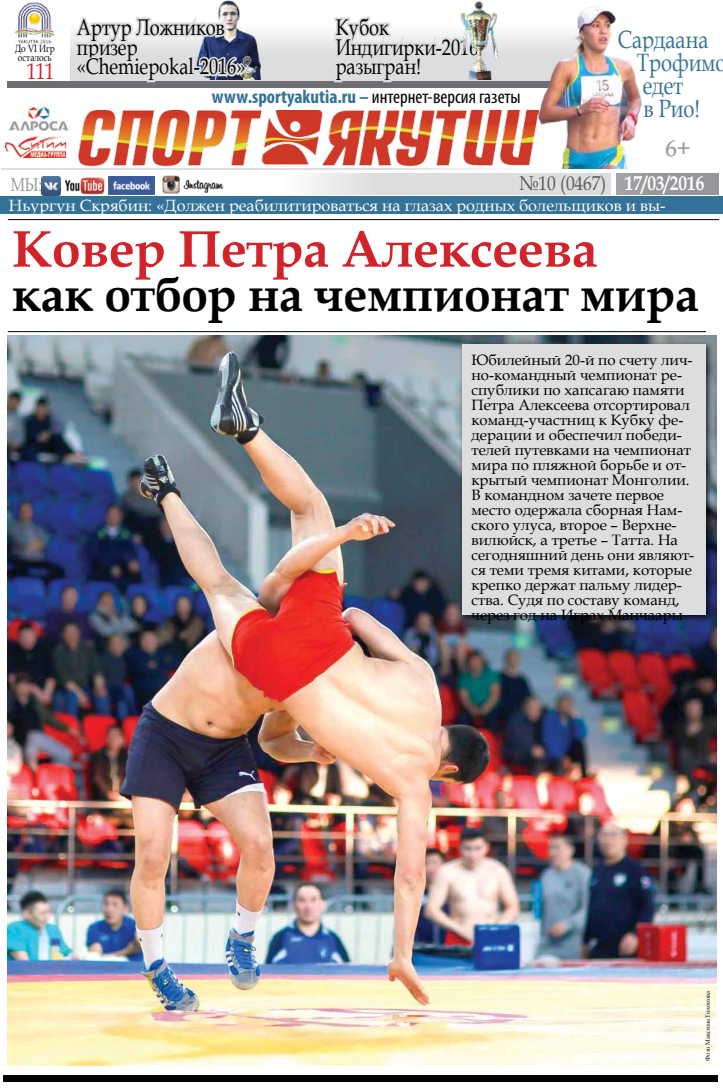
<style>
.page{position:relative;width:723px;height:1092px;background:#fff}
.page>*{position:absolute;margin:0;border:0;box-sizing:border-box;transform-origin:0 0}
.t1{font:700 52px "Book Antiqua";letter-spacing:-.01em;color:#d2232a}
.t2{font:700 48px "Book Antiqua";letter-spacing:-.01em;color:#000}
.t3{font:25px/23.1px "Book Antiqua";color:#347298;scale:.8 1}
.t4{font:23.2px "Book Antiqua";color:#d2232a;scale:.82 1}
.t5{font:22.8px "Book Antiqua";color:#9fa1a3}
.t6{font:22.7px/19.8px "Book Antiqua";color:#000;scale:.8 1}
.t7{font:700 20px "Book Antiqua";color:#fff;scale:.87 1}
.t8{font:condensed 19.2px "Myriad Pro";color:#000}
.t9{font:18.7px "Book Antiqua";color:#95979a;scale:.8 1}
.t10{font:16.3px "Book Antiqua";color:#fff}
.t11{font:15px/15px "Book Antiqua";color:#000}
.t12{font:10.5px/9.2px "Book Antiqua";color:#000;scale:.8 1}
.t13{font:6px "Book Antiqua";color:#000}
.s1{font-weight:700;color:#347298}
.s2{font-weight:400;color:#58595b}
</style>
<div class="page">
<svg style="left:71px;top:33px;width:453px;height:49px;background:#dcddde"></svg>
<svg style="left:310px;top:174px;width:301px;height:21px;background:#dedfe0"></svg>
<hr style="left:1px;top:169px;width:533px;height:1px;background:#dcddde">
<div style="left:617px;top:174px;width:102px;height:21px;background:#95979a"></div>
<img style="left:250px;top:110px;width:274px;height:56px">
<img style="left:8px;top:103px;width:61px;height:28px">
<img style="left:6px;top:136px;width:61px;height:22px">
<img style="left:41px;top:176px;width:20px;height:19px">
<img style="left:63px;top:179px;width:10px;height:18px">
<div style="left:4px;top:1075px;width:714px;height:6px;background:#000"></div>
<img style="left:14px;top:2px;width:41px;height:41px">
<div style="left:1px;top:197px;width:722px;height:17px;background:#347298"></div>
<div style="left:7px;top:82px;width:597px;height:6px;background:#6d6e71"></div>
<hr style="left:8px;top:219px;width:711px;height:1px;background:#000">
<svg style="left:616px;top:173px;width:103px;height:11px"></svg>
<svg style="left:332px;top:16px;width:150px;height:149px"></svg>
<hr style="left:8px;top:331px;width:698px;height:1px;background:#000">
<img style="left:250px;top:33px;width:23px;height:46px">
<img style="left:442px;top:1px;width:63px;height:78px">
<img style="left:524px;top:6px;width:118px;height:163px">
<svg style="left:73px;top:0;width:177px;height:221px"></svg>
<img style="left:8px;top:336px;width:709px;height:729px">
<div style="left:459px;top:341px;width:254px;height:281px;background:#000;opacity:.75"></div>
<div style="left:462px;top:345px;width:243px;height:270px;background:#dcddde"></div>
<p class="t12" style="left:15px;top:43px;width:51px">До VI Игр осталось</p>
<h3 class="t4" style="left:27px;top:54px;width:35px">111</h3>
<h3 class="t6" style="left:77px;top:17px;width:212px">Артур Ложников призер «Сhemiepokal-2016»</h3>
<h3 class="t6" style="left:336px;top:17px;width:180px">Кубок<br>Индигирки-2016 разыгран!</h3>
<p class="t8" style="left:212px;top:85px;width:310px"><span class="s1">www.sportyakutia.ru –</span> интернет-версия газеты</p>
<h3 class="t3" style="left:637px;top:27px;width:114px;text-indent:-19px">Сардаана<br>Трофимо едет<br>в Рио!</h3>
<h3 class="t5" style="left:665px;top:133px;width:27px">6+</h3>
<p class="t9" style="left:11px;top:172px;width:41px">МЫ:</p>
<h3 class="t7" style="left:519px;top:170px;width:214px"><span class="s2">№10 (0467)</span> 17/03/2016</h3>
<p class="t10" style="left:9px;top:194px;width:658px">Ньургун Скрябин: «Должен реабилитироваться на глазах родных болельщиков и вы-</p>
<h1 class="t1" style="left:12px;top:213px;width:587px">Ковер Петра Алексеева</h1>
<h2 class="t2" style="left:12px;top:262px;width:689px">как отбор на чемпионат мира</h2>
<p class="t11" style="left:471px;top:352px;width:224px">Юбилейный 20-й по счету лич&shy;но-командный чемпионат ре&shy;спублики по хапсагаю памяти<br>Петра Алексеева отсортировал команд-участниц к Кубку фе&shy;дерации и обеспечил победи&shy;телей путевками на чемпионат мира по пляжной борьбе и от&shy;крытый чемпионат Монголии.<br>В командном зачете первое место одержала сборная Нам&shy;ского улуса, второе – Верхне&shy;вилюйск, а третье – Татта. На сегодняшний день они являют&shy;ся теми тремя китами, которые крепко держат пальму лидер&shy;ства. Судя по составу команд, через год на Играх Манчаары</p>
<p class="t13" style="left:704px;top:1060px;width:71px;rotate:-90deg">Фото Максима Тихонова</p>
</div>
